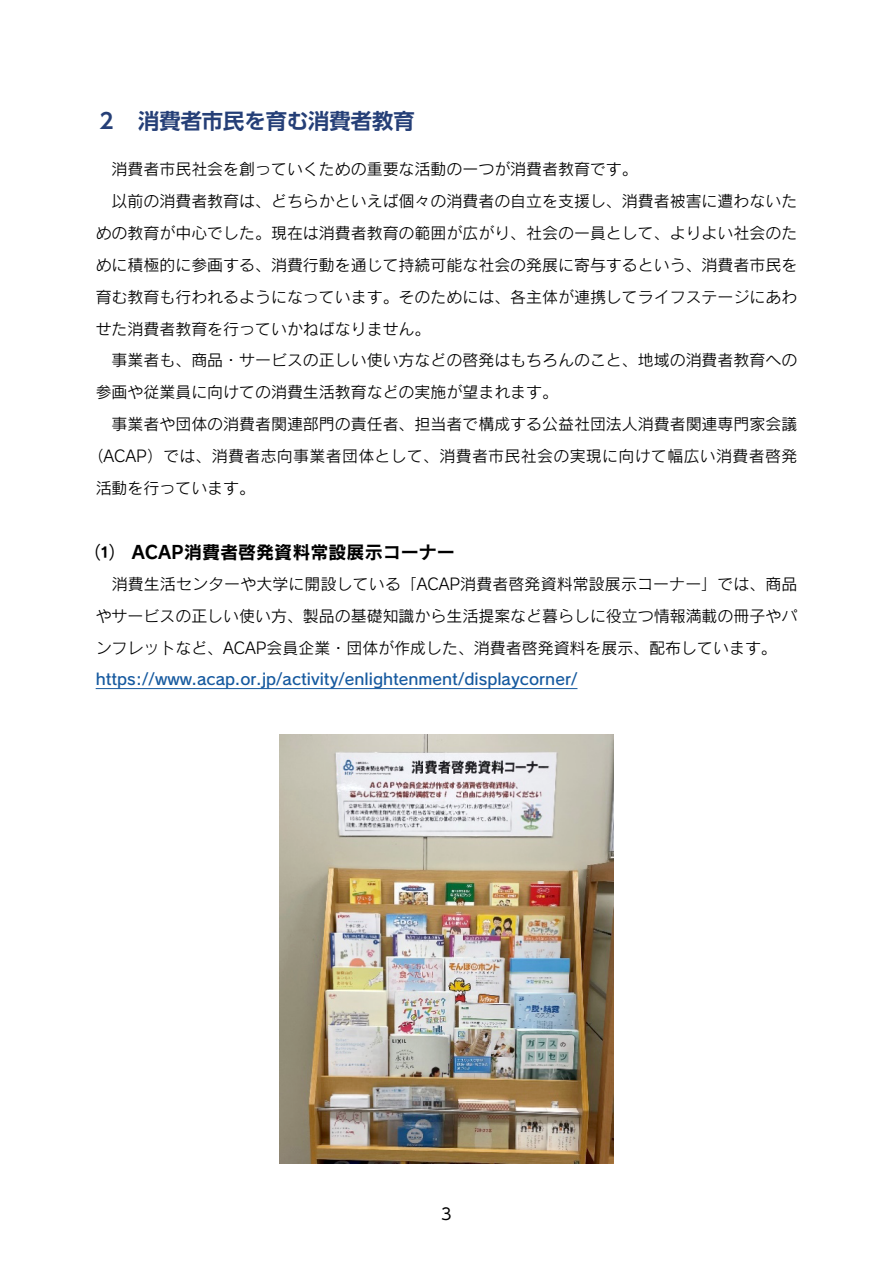
<style>
.page{position:relative;width:893px;height:1263px;background:#fff}
.page>*{position:absolute;margin:0;border:0;box-sizing:border-box;transform-origin:0 0}
.t1{font:700 21.3px "UD Shin Go Pr 6 N De";color:#253f77}
.t2{font:18px "Rodin Pro N B";color:#000}
.t3{font:15.9px/32px "Rodin Pro N M";color:#000;text-align:justify}
.t4{font:15.9px "Rodin Pro N DB";color:#15599f}
.t5{font:15.9px "Rodin Pro N M";letter-spacing:.02em;color:#000}
.t6{font:15.9px "UD Shin Go Pr 6 N";color:#000}
</style>
<div class="page">
<hr style="left:96px;top:688px;width:481px;height:1px;background:#15599f">
<img style="left:280px;top:734px;width:333px;height:429px">
<h1 class="t1" style="left:96px;top:104px;width:320px">２　消費者市民を育む消費者教育</h1>
<p class="t3" style="left:96px;top:153px;width:544px">　消費者市民社会を創っていくための重要な活動の一つが消費者教育です。</p>
<p class="t3" style="left:96px;top:184px;width:703px">　以前の消費者教育は、どちらかといえば個々の消費者の自立を支援し、消費者被害に遭わないた</p>
<p class="t3" style="left:96px;top:216px;width:703px">めの教育が中心でした。現在は消費者教育の範囲が広がり、社会の一員として、よりよい社会のた</p>
<p class="t3" style="left:96px;top:248px;width:703px">めに積極的に参画する、消費行動を通じて持続可能な社会の発展に寄与するという、消費者市民を</p>
<p class="t3" style="left:96px;top:280px;width:703px">育む教育も行われるようになっています。そのためには、各主体が連携してライフステージにあわ</p>
<p class="t3" style="left:96px;top:312px;width:336px">せた消費者教育を行っていかねばなりません。</p>
<p class="t3" style="left:96px;top:344px;width:703px">　事業者も、商品・サービスの正しい使い方などの啓発はもちろんのこと、地域の消費者教育への</p>
<p class="t3" style="left:96px;top:376px;width:464px">参画や従業員に向けての消費生活教育などの実施が望まれます。</p>
<p class="t3" style="left:96px;top:408px;width:703px">　事業者や団体の消費者関連部門の責任者、担当者で構成する公益社団法人消費者関連専門家会議</p>
<p class="t5" style="left:88px;top:446px;width:711px">（ACAP）では、消費者志向事業者団体として、消費者市民社会の実現に向けて幅広い消費者啓発</p>
<p class="t3" style="left:96px;top:471px;width:161px">活動を行っています。</p>
<p class="t2" style="left:96px;top:540px;width:361px">⑴　ACAP消費者啓発資料常設展示コーナー</p>
<p class="t3" style="left:96px;top:567px;width:703px">　消費生活センターや大学に開設している「ACAP消費者啓発資料常設展示コーナー」では、商品やサービスの正しい使い方、製品の基礎知識から生活提案など暮らしに役立つ情報満載の冊子やパンフレットなど、ACAP会員企業・団体が作成した、消費者啓発資料を展示、配布しています。</p>
<p class="t4" style="left:96px;top:669px;width:483px">https://www.acap.or.jp/activity/enlightenment/displaycorner/</p>
<p class="t6" style="left:441px;top:1201px;width:12px">3</p>
</div>
